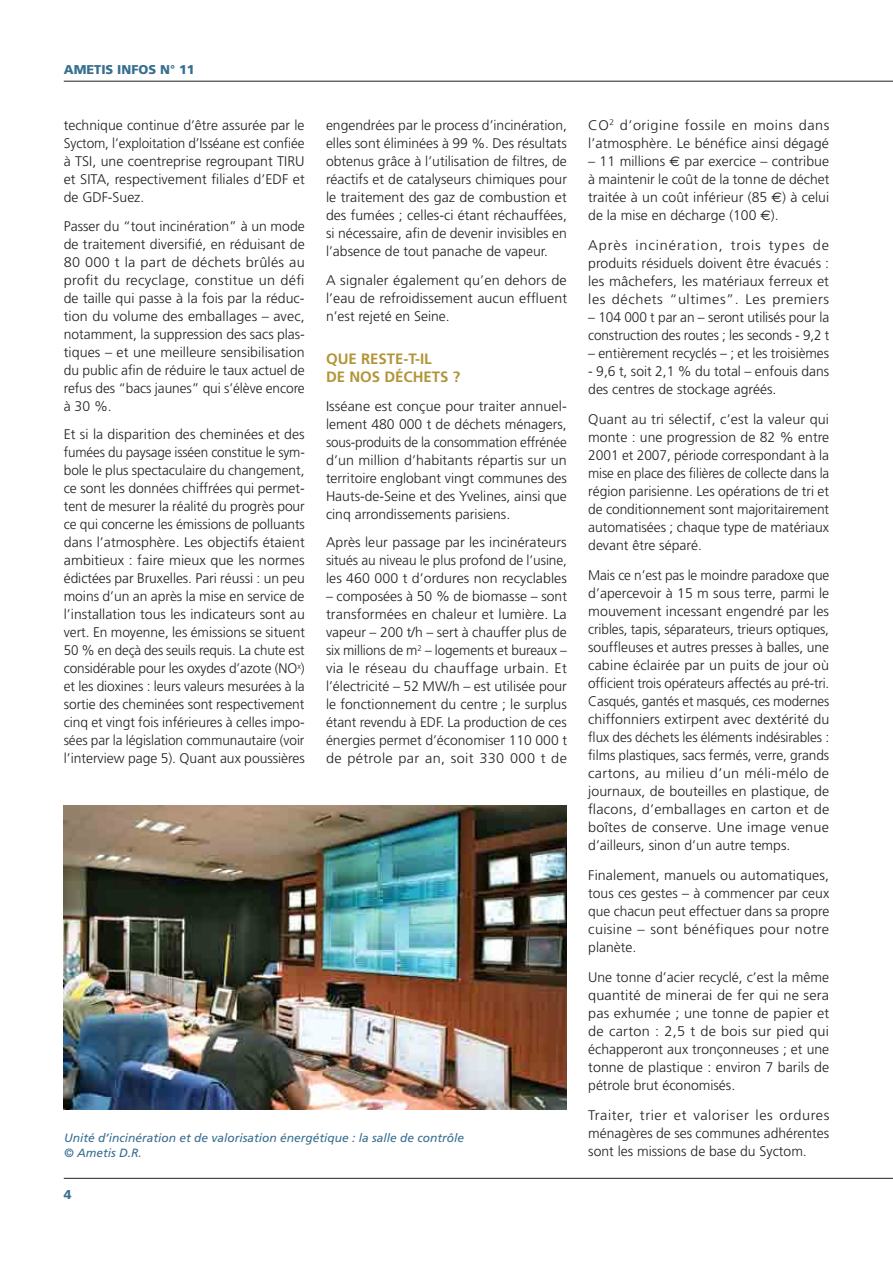
<style>
.page{position:relative;width:893px;height:1263px;background:#fff}
.page>*{position:absolute;margin:0;border:0;box-sizing:border-box;transform-origin:0 0}
.t1{font:700 15px/18px "Frutiger";color:#b19539}
.t2{font:300 13.95px/18px "Frutiger";color:#231f20;text-align:justify}
.t3{font:300 13.95px/18px "Frutiger";color:#231f20;text-align:justify;scale:1.04 1}
.t4{font:900 12.75px "Frutiger";color:#386e8f}
.t5{font:italic 12px/15px "Frutiger";color:#386e8f}
.s1{font-family:"Euro Sans";font-weight:400}
</style>
<div class="page">
<hr style="left:64px;top:81px;width:829px;height:1px;background:#231f20">
<hr style="left:64px;top:1178px;width:829px;height:1px;background:#231f20">
<img style="left:64px;top:805px;width:503px;height:304px">
<p class="t4" style="left:64px;top:62px;width:132px">AMETIS INFOS N° 11</p>
<p class="t2" style="left:64px;top:116px;width:242px">technique continue d’être assurée par le Syctom, l’exploitation d’Isséane est confiée à TSI, une coentreprise regroupant TIRU et SITA, respectivement filiales d’EDF et de GDF-Suez.</p>
<p class="t2" style="left:64px;top:217px;width:243px">Passer du “tout incinération” à un mode de traitement diversifié, en réduisant de 80 000 t la part de déchets brûlés au profit du recyclage, constitue un défi de taille qui passe à la fois par la réduc&shy;tion du volume des emballages – avec, notamment, la suppression des sacs plas&shy;tiques – et une meilleure sensibilisation du public afin de réduire le taux actuel de refus des “bacs jaunes” qui s’élève encore à 30 %.</p>
<p class="t2" style="left:64px;top:425px;width:243px">Et si la disparition des cheminées et des fumées du paysage isséen constitue le sym&shy;bole le plus spectaculaire du changement, ce sont les données chiffrées qui permet&shy;tent de mesurer la réalité du progrès pour ce qui concerne les émissions de polluants dans l’atmosphère. Les objectifs étaient ambitieux : faire mieux que les normes édictées par Bruxelles. Pari réussi : un peu moins d’un an après la mise en service de l’installation tous les indicateurs sont au vert. En moyenne, les émissions se situent 50 % en deçà des seuils requis. La chute est considérable pour les oxydes d’azote (NO<sup>x</sup>) et les dioxines : leurs valeurs mesurées à la sortie des cheminées sont respectivement cinq et vingt fois inférieures à celles impo&shy;sées par la législation communautaire (voir l’interview page 5). Quant aux poussières</p>
<p class="t2" style="left:326px;top:116px;width:242px">engendrées par le process d’incinération, elles sont éliminées à 99 %. Des résultats obtenus grâce à l’utilisation de filtres, de réactifs et de catalyseurs chimiques pour le traitement des gaz de combustion et des fumées ; celles-ci étant réchauffées, si nécessaire, afin de devenir invisibles en l’absence de tout panache de vapeur.</p>
<p class="t2" style="left:326px;top:271px;width:243px">A signaler également qu’en dehors de l’eau de refroidissement aucun effluent n’est rejeté en Seine.</p>
<p class="t1" style="left:326px;top:350px;width:136px">QUE RESTE-T-IL<br>DE NOS DÉCHETS ?</p>
<p class="t2" style="left:326px;top:397px;width:242px">Isséane est conçue pour traiter annuel&shy;lement 480 000 t de déchets ménagers, sous-produits de la consommation effrénée d’un million d’habitants répartis sur un territoire englobant vingt communes des Hauts-de-Seine et des Yvelines, ainsi que cinq arrondissements parisiens.</p>
<p class="t2" style="left:326px;top:534px;width:242px">Après leur passage par les incinérateurs situés au niveau le plus profond de l’usine, les 460 000 t d’ordures non recyclables</p>
<p class="t2" style="left:326px;top:588px;width:242px">– composées à 50 % de biomasse – sont transformées en chaleur et lumière. La vapeur – 200 t/h – sert à chauffer plus de six millions de m<sup>2</sup> – logements et bureaux – via le réseau du chauffage urbain. Et l’électricité – 52 MW/h – est utilisée pour le fonctionnement du centre ; le surplus étant revendu à EDF. La production de ces énergies permet d’économiser 110 000 t de pétrole par an, soit 330 000 t de</p>
<p class="t5" style="left:64px;top:1130px;width:402px">Unité d’incinération et de valorisation énergétique : la salle de contrôle © Ametis D.R.</p>
<p class="t4" style="left:64px;top:1187px;width:9px">4</p>
<p class="t3" style="left:588px;top:116px;width:233px">CO<sup>2</sup> d’origine fossile en moins dans l’atmosphère. Le bénéfice ainsi dégagé</p>
<p class="t2" style="left:588px;top:152px;width:243px">– 11 millions <span class="s1">€</span> par exercice – contribue à maintenir le coût de la tonne de déchet traitée à un coût inférieur (85 <span class="s1">€</span>) à celui de la mise en décharge (100 <span class="s1">€</span>).</p>
<p class="t3" style="left:588px;top:236px;width:233px">Après incinération, trois types de produits résiduels doivent être évacués : les mâchefers, les matériaux ferreux et les déchets “ultimes”. Les premiers</p>
<p class="t2" style="left:588px;top:308px;width:242px">– 104 000 t par an -– seront utilisés pour la construction des routes ; les seconds - 9,2 t</p>
<p class="t2" style="left:588px;top:344px;width:242px">– entièrement recyclés – ; et les troisièmes</p>
<p class="t2" style="left:588px;top:362px;width:242px">- 9,6 t, soit 2,1 % du total – enfouis dans des centres de stockage agréés.</p>
<p class="t2" style="left:588px;top:410px;width:243px">Quant au tri sélectif, c’est la valeur qui monte : une progression de 82 % entre 2001 et 2007, période correspondant à la mise en place des filières de collecte dans la région parisienne. Les opérations de tri et de conditionnement sont majoritairement automatisées ; chaque type de matériaux devant être séparé.</p>
<p class="t2" style="left:588px;top:566px;width:243px">Mais ce n’est pas le moindre paradoxe que d’apercevoir à 15 m sous terre, parmi le mouvement incessant engendré par les cribles, tapis, séparateurs, trieurs optiques, souffleuses et autres presses à balles, une cabine éclairée par un puits de jour où officient trois opérateurs affectés au pré-tri.<br>Casqués, gantés et masqués, ces modernes chiffonniers extirpent avec dextérité du flux des déchets les éléments indésirables : films plastiques, sacs fermés, verre, grands cartons, au milieu d’un méli-mélo de journaux, de bouteilles en plastique, de flacons, d’emballages en carton et de boîtes de conserve. Une image venue d’ailleurs, sinon d’un autre temps.</p>
<p class="t2" style="left:588px;top:866px;width:243px">Finalement, manuels ou automatiques, tous ces gestes – à commencer par ceux que chacun peut effectuer dans sa propre cuisine – sont bénéfiques pour notre planète.</p>
<p class="t2" style="left:588px;top:968px;width:243px">Une tonne d’acier recyclé, c’est la même quantité de minerai de fer qui ne sera pas exhumée ; une tonne de papier et de carton : 2,5 t de bois sur pied qui échapperont aux tronçonneuses ; et une tonne de plastique : environ 7 barils de pétrole brut économisés.</p>
<p class="t3" style="left:588px;top:1106px;width:233px">Traiter, trier et valoriser les ordures ménagères de ses communes adhérentes sont les missions de base du Syctom.</p>
</div>
